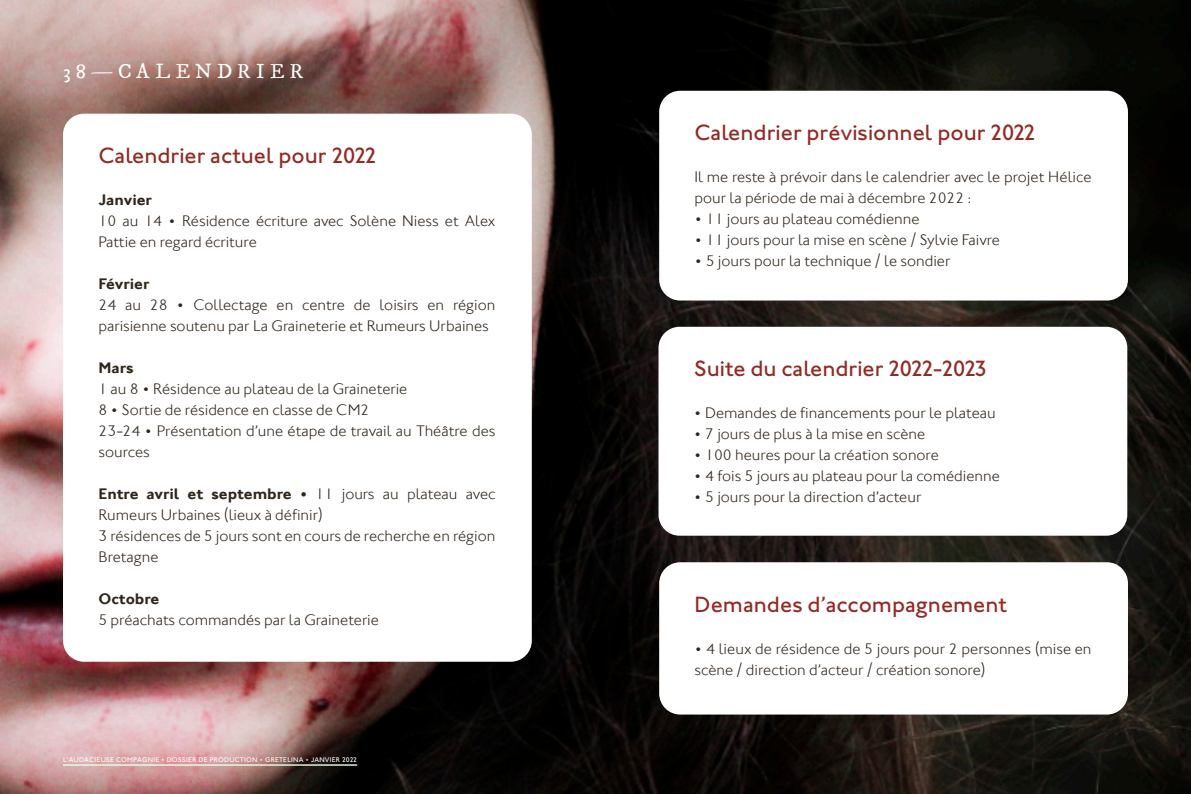
<style>
.page{position:relative;width:1191px;height:794px;background:#fff}
.page>*{position:absolute;margin:0;border:0;box-sizing:border-box;transform-origin:0 0}
.Compo_2{font:500 22.75px "Johnston ITC Std";color:#922b24}
.t1{font:17.5px "IM FELL DW Pica Roman";letter-spacing:.315em;color:#fff}
.Compo_2-2{font:300 15.75px/21px "Johnston ITCW01";color:#2f251b}
.Compo_2-3{font:700 15.75px "Johnston ITCW01";color:#2f251b}
.t2{font:500 7px "Johnston ITC Std";letter-spacing:.04em;color:#fff}
.s1{font-weight:700}
</style>
<div class="page">
<img style="left:0;top:0;width:1191px;height:794px">
<hr style="left:63px;top:764px;width:294px;height:1px;background:#e7ffe9">
<div style="left:63px;top:114px;width:469px;height:547px;background:#fff;border-radius:21px"></div>
<div style="left:659px;top:91px;width:469px;height:209px;background:#fff;border-radius:21px"></div>
<div style="left:658px;top:327px;width:469px;height:208px;background:#fff;border-radius:21px"></div>
<div style="left:659px;top:562px;width:469px;height:152px;background:#fff;border-radius:21px"></div>
<p class="t1" style="left:63px;top:60px;width:241px">38—CALENDRIER</p>
<p class="Compo_2" style="left:98px;top:142px;width:280px">Calendrier actuel pour 2022</p>
<p class="Compo_2-3" style="left:98px;top:190px;width:55px">Janvier</p>
<p class="Compo_2-2" style="left:98px;top:210px;width:398px">10 au 14 • Résidence écriture avec Solène Niess et Alex<br>Pattie en regard écriture</p>
<p class="Compo_2-3" style="left:98px;top:274px;width:53px">Février</p>
<p class="Compo_2-2" style="left:98px;top:294px;width:398px">24 au 28 • Collectage en centre de loisirs en région parisienne soutenu par La Graineterie et Rumeurs Urbaines</p>
<p class="Compo_2-3" style="left:98px;top:358px;width:37px">Mars</p>
<p class="Compo_2-2" style="left:98px;top:378px;width:310px">1 au 8 • Résidence au plateau de la Graineterie</p>
<p class="Compo_2-2" style="left:98px;top:399px;width:273px">8 • Sortie de résidence en classe de CM2</p>
<p class="Compo_2-2" style="left:98px;top:420px;width:398px">23-24 • Présentation d’une étape de travail au Théâtre des sources</p>
<p class="Compo_2-2" style="left:98px;top:483px;width:398px"><span class="s1">Entre avril et septembre •</span> 11 jours au plateau avec<br>Rumeurs Urbaines (lieux à définir)</p>
<p class="Compo_2-2" style="left:98px;top:525px;width:398px">3 résidences de 5 jours sont en cours de recherche en région<br>Bretagne</p>
<p class="Compo_2-3" style="left:98px;top:589px;width:62px">Octobre</p>
<p class="Compo_2-2" style="left:98px;top:609px;width:282px">5 préachats commandés par la Graineterie</p>
<p class="t2" style="left:63px;top:755px;width:296px">L'AUDACIEUSE COMPAGNIE • DOSSIER DE PRODUCTION • GRETELINA • JANVIER 2022</p>
<p class="Compo_2" style="left:694px;top:119px;width:343px">Calendrier prévisionnel pour 2022</p>
<p class="Compo_2-2" style="left:694px;top:166px;width:398px">Il me reste à prévoir dans le calendrier avec le projet Hélice pour la période de mai à décembre 2022 :</p>
<p class="Compo_2-2" style="left:694px;top:208px;width:226px">• 11 jours au plateau comédienne</p>
<p class="Compo_2-2" style="left:694px;top:229px;width:307px">• 11 jours pour la mise en scène / Sylvie Faivre</p>
<p class="Compo_2-2" style="left:694px;top:250px;width:257px">• 5 jours pour la technique / le sondier</p>
<p class="Compo_2" style="left:694px;top:355px;width:295px">Suite du calendrier 2022-2023</p>
<p class="Compo_2-2" style="left:694px;top:402px;width:303px">• Demandes de financements pour le plateau</p>
<p class="Compo_2-2" style="left:694px;top:423px;width:233px">• 7 jours de plus à la mise en scène</p>
<p class="Compo_2-2" style="left:694px;top:444px;width:246px">• 100 heures pour la création sonore</p>
<p class="Compo_2-2" style="left:694px;top:465px;width:307px">• 4 fois 5 jours au plateau pour la comédienne</p>
<p class="Compo_2-2" style="left:694px;top:486px;width:229px">• 5 jours pour la direction d’acteur</p>
<p class="Compo_2" style="left:694px;top:590px;width:314px">Demandes d’accompagnement</p>
<p class="Compo_2-2" style="left:694px;top:638px;width:398px">• 4 lieux de résidence de 5 jours pour 2 personnes (mise en scène / direction d’acteur / création sonore)</p>
</div>
